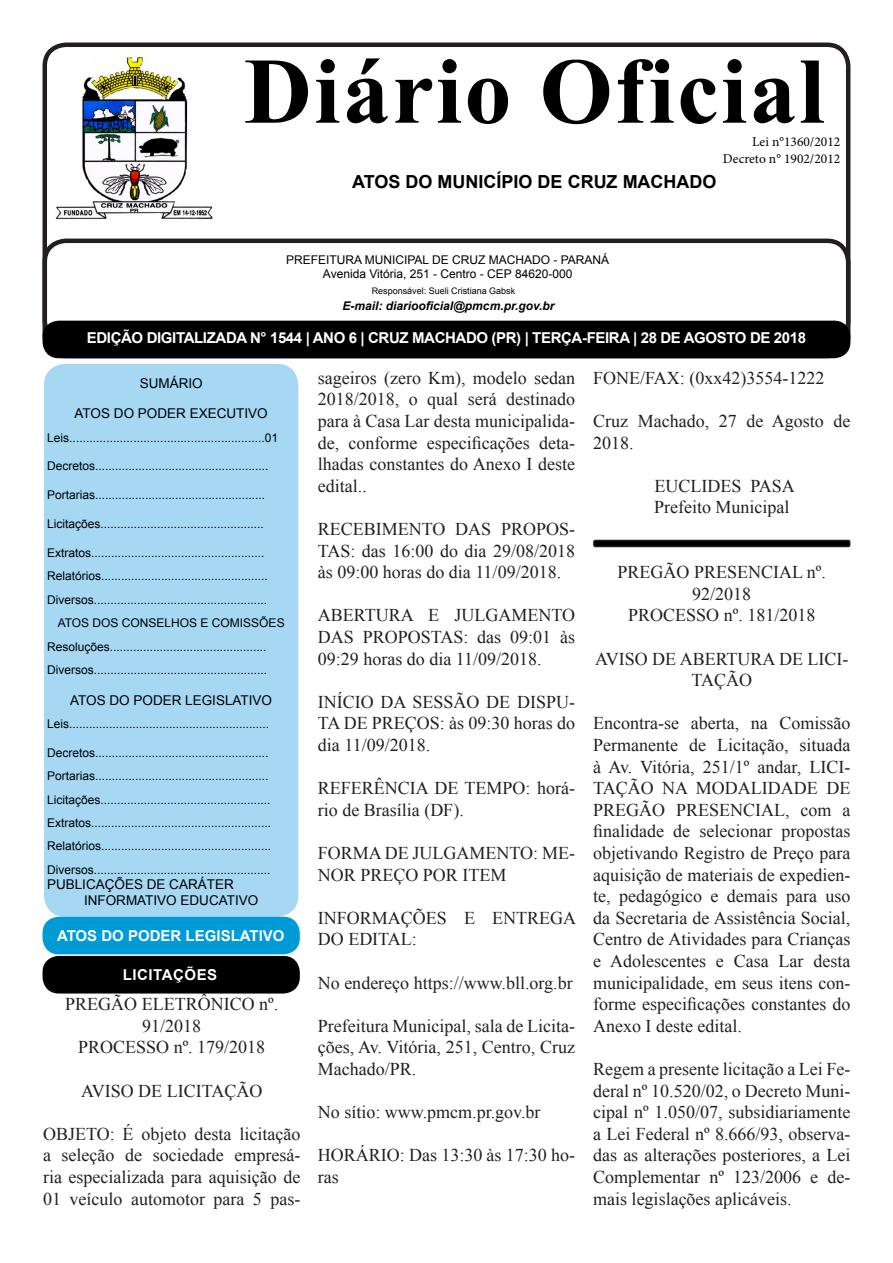
<style>
.page{position:relative;width:893px;height:1263px;background:#fff}
.page>*{position:absolute;margin:0;border:0;box-sizing:border-box;transform-origin:0 0}
.t1{font:700 93.9px "Times New Roman";letter-spacing:.025em;color:#000}
.t2{font:18px/21.6px "Times New Roman";color:#231f20;text-align:justify}
.t3{font:700 18px "Arial";color:#000}
.t4{font:700 15px "Arial";letter-spacing:-.025em;color:#fff}
.t5{font:700 15px "Arial";color:#fff}
.t6{font:700 15px "Arial";letter-spacing:.035em;color:#fff}
.t7{font:13.5px "Arial";color:#000}
.t8{font:13.5px "Minion Pro";color:#000}
.t9{font:12px "Arial";color:#000}
.t10{font:italic 700 12px "Arial";color:#000}
.t11{font:9px "Arial";color:#000}
</style>
<div class="page">
<div style="left:43px;top:43px;width:807px;height:301px;border:4px solid #231f20;border-radius:21px"></div>
<div style="left:43px;top:239px;width:807px;height:119px;border:4px solid #231f20;border-radius:21px"></div>
<div style="left:44px;top:364px;width:254px;height:553px;background:#a6d7f3;border-radius:21px"></div>
<div style="left:43px;top:321px;width:807px;height:37px;background:#000;border-radius:16px"></div>
<img style="left:55px;top:55px;width:158px;height:165px">
<div style="left:43px;top:917px;width:257px;height:37px;background:#009bd6;border-radius:16px"></div>
<div style="left:43px;top:956px;width:257px;height:37px;background:#000;border-radius:16px"></div>
<div style="left:594px;top:540px;width:256px;height:6px;background:#000;border-radius:2px"></div>
<div style="left:593px;top:540px;width:257px;height:7px;border:2px solid #231f20;border-radius:2px"></div>
<p class="t1" style="left:244px;top:24px;width:582px">Diário Oficial</p>
<p class="t8" style="left:752px;top:133px;width:90px">Lei n°1360/2012</p>
<p class="t8" style="left:723px;top:149px;width:119px">Decreto n° 1902/2012</p>
<p class="t3" style="left:352px;top:169px;width:366px">ATOS DO MUNICÍPIO DE CRUZ MACHADO</p>
<p class="t9" style="left:286px;top:251px;width:325px">PREFEITURA MUNICIPAL DE CRUZ MACHADO - PARANÁ</p>
<p class="t9" style="left:323px;top:266px;width:251px">Avenida Vitória, 251 - Centro - CEP 84620-000</p>
<p class="t10" style="left:343px;top:298px;width:213px">E-mail: diariooficial@pmcm.pr.gov.br</p>
<p class="t4" style="left:87px;top:328px;width:721px">EDIÇÃO DIGITALIZADA N° 1544 | ANO 6 | CRUZ MACHADO (PR) | TERÇA-FEIRA | 28 DE AGOSTO DE 2018</p>
<p class="t7" style="left:140px;top:374px;width:65px">SUMÁRIO</p>
<p class="t7" style="left:75px;top:404px;width:195px">ATOS DO PODER EXECUTIVO</p>
<p class="t9" style="left:47px;top:429px;width:233px">Leis..........................................................01</p>
<p class="t9" style="left:47px;top:458px;width:223px">Decretos....................................................</p>
<p class="t9" style="left:47px;top:487px;width:220px">Portarias...................................................</p>
<p class="t9" style="left:47px;top:516px;width:218px">Licitações.................................................</p>
<p class="t9" style="left:47px;top:544px;width:219px">Extratos....................................................</p>
<p class="t9" style="left:47px;top:568px;width:222px">Relatórios..................................................</p>
<p class="t9" style="left:47px;top:591px;width:222px">Diversos....................................................</p>
<p class="t9" style="left:58px;top:615px;width:228px">ATOS DOS CONSELHOS E COMISSÕES</p>
<p class="t9" style="left:47px;top:638px;width:221px">Resoluções...............................................</p>
<p class="t9" style="left:47px;top:661px;width:222px">Diversos....................................................</p>
<p class="t7" style="left:70px;top:690px;width:203px">ATOS DO PODER LEGISLATIVO</p>
<p class="t9" style="left:47px;top:715px;width:224px">Leis............................................................</p>
<p class="t9" style="left:47px;top:744px;width:223px">Decretos....................................................</p>
<p class="t9" style="left:47px;top:768px;width:223px">Portarias....................................................</p>
<p class="t9" style="left:47px;top:791px;width:225px">Licitações...................................................</p>
<p class="t9" style="left:47px;top:814px;width:226px">Extratos......................................................</p>
<p class="t9" style="left:47px;top:838px;width:226px">Relatórios...................................................</p>
<p class="t9" style="left:47px;top:861px;width:225px">Diversos.....................................................</p>
<p class="t7" style="left:47px;top:875px;width:188px">PUBLICAÇÕES DE CARÁTER</p>
<p class="t7" style="left:84px;top:891px;width:176px">INFORMATIVO EDUCATIVO</p>
<p class="t11" style="left:372px;top:284px;width:145px">Responsável: Sueli Cristiana Gabsk</p>
<p class="t2" style="left:318px;top:366px;width:259px">sageiros (zero Km), modelo sedan 2018/2018, o qual será destinado para à Casa Lar desta municipalida&shy;de, conforme especificações deta&shy;lhadas constantes do Anexo I deste edital..</p>
<p class="t2" style="left:318px;top:517px;width:259px">RECEBIMENTO DAS PROPOS-TAS: das 16:00 do dia 29/08/2018 às 09:00 horas do dia 11/09/2018.</p>
<p class="t2" style="left:318px;top:604px;width:259px">ABERTURA E JULGAMENTO DAS PROPOSTAS: das 09:01 às 09:29 horas do dia 11/09/2018.</p>
<p class="t2" style="left:318px;top:690px;width:259px">INÍCIO DA SESSÃO DE DISPU-TA DE PREÇOS: às 09:30 horas do dia 11/09/2018.</p>
<p class="t2" style="left:318px;top:777px;width:259px">REFERÊNCIA DE TEMPO: horá&shy;rio de Brasília (DF).</p>
<p class="t2" style="left:318px;top:841px;width:259px">FORMA DE JULGAMENTO: ME-<br>NOR PREÇO POR ITEM</p>
<p class="t2" style="left:318px;top:906px;width:260px">INFORMAÇÕES E ENTREGA<br>DO EDITAL:</p>
<p class="t2" style="left:318px;top:971px;width:256px">No endereço https://www.bll.org.br</p>
<p class="t2" style="left:318px;top:1014px;width:259px">Prefeitura Municipal, sala de Licita&shy;ções, Av. Vitória, 251, Centro, Cruz Machado/PR.</p>
<p class="t2" style="left:318px;top:1101px;width:224px">No sítio: www.pmcm.pr.gov.br</p>
<p class="t2" style="left:318px;top:1144px;width:259px">HORÁRIO: Das 13:30 às 17:30 ho&shy;ras</p>
<p class="t2" style="left:593px;top:366px;width:233px">FONE/FAX: (0xx42)3554-1222</p>
<p class="t2" style="left:593px;top:409px;width:259px">Cruz Machado, 27 de Agosto de<br>2018.</p>
<p class="t2" style="left:654px;top:474px;width:142px">EUCLIDES PASA</p>
<p class="t2" style="left:654px;top:496px;width:137px">Prefeito Municipal</p>
<p class="t2" style="left:618px;top:561px;width:210px;text-align:center">PREGÃO PRESENCIAL nº.<br>92/2018</p>
<p class="t2" style="left:628px;top:604px;width:189px">PROCESSO nº. 181/2018</p>
<p class="t2" style="left:595px;top:647px;width:255px;text-align:center">AVISO DE ABERTURA DE LICI-<br>TAÇÃO</p>
<p class="t2" style="left:593px;top:712px;width:259px">Encontra-se aberta, na Comissão Permanente de Licitação, situada à Av. Vitória, 251/1º andar, LICI-TAÇÃO NA MODALIDADE DE PREGÃO PRESENCIAL, com a finalidade de selecionar propostas objetivando Registro de Preço para aquisição de materiais de expedien&shy;te, pedagógico e demais para uso da Secretaria de Assistência Social, Centro de Atividades para Crianças e Adolescentes e Casa Lar desta municipalidade, em seus itens con&shy;forme especificações constantes do Anexo I deste edital.</p>
<p class="t2" style="left:593px;top:1057px;width:259px">Regem a presente licitação a Lei Fe&shy;deral nº 10.520/02, o Decreto Muni&shy;cipal nº 1.050/07, subsidiariamente a Lei Federal nº 8.666/93, observa&shy;das as alterações posteriores, a Lei Complementar nº 123/2006 e de&shy;mais legislações aplicáveis.</p>
<p class="t5" style="left:57px;top:925px;width:229px">ATOS DO PODER LEGISLATIVO</p>
<p class="t6" style="left:123px;top:965px;width:96px">LICITAÇÕES</p>
<p class="t2" style="left:65px;top:993px;width:215px;text-align:center">PREGÃO ELETRÔNICO nº.<br>91/2018</p>
<p class="t2" style="left:78px;top:1036px;width:189px">PROCESSO nº. 179/2018</p>
<p class="t2" style="left:81px;top:1079px;width:183px">AVISO DE LICITAÇÃO</p>
<p class="t2" style="left:43px;top:1122px;width:259px">OBJETO: É objeto desta licitação a seleção de sociedade empresá&shy;ria especializada para aquisição de 01 veículo automotor para 5 pas-</p>
</div>
